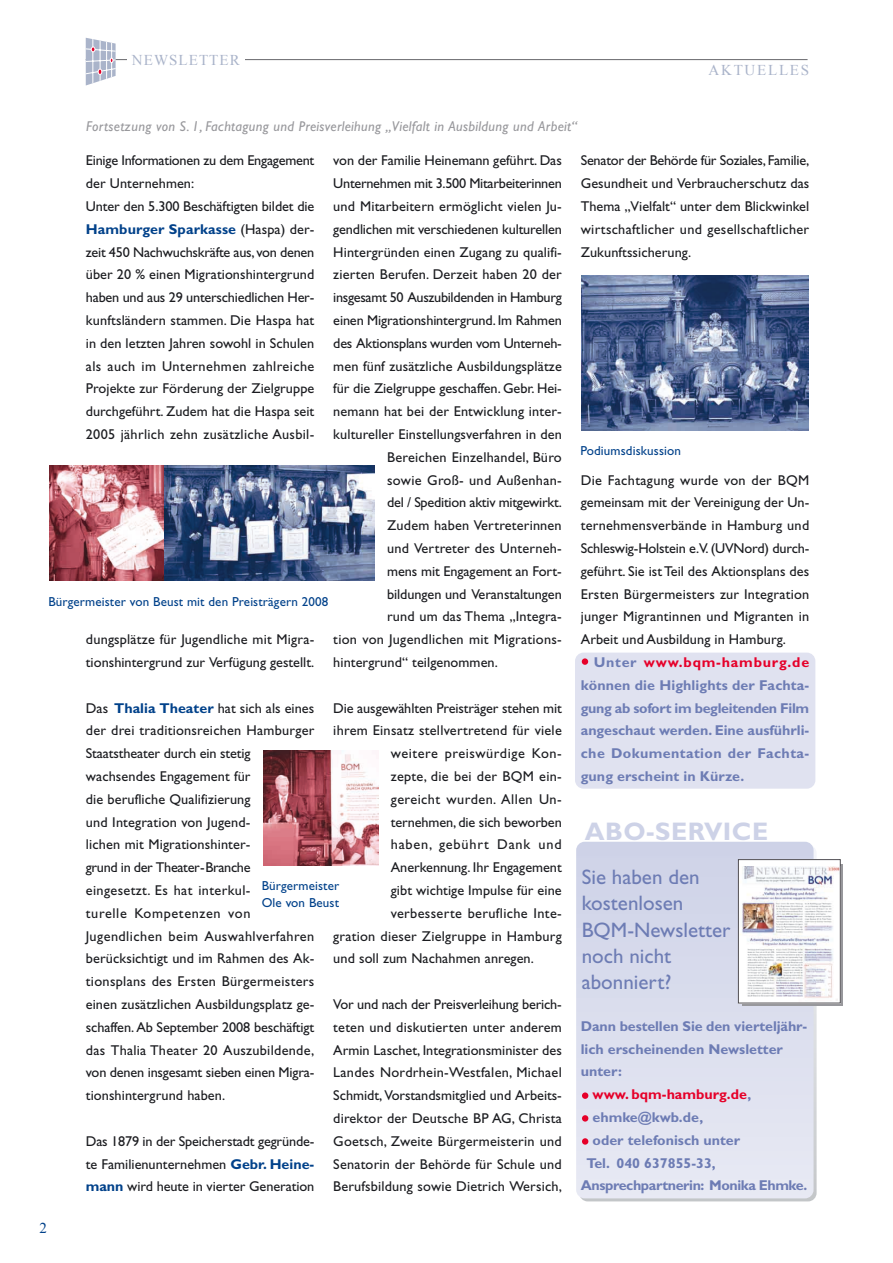
<style>
.page{position:relative;width:893px;height:1263px;background:#fff}
.page>*{position:absolute;margin:0;border:0;box-sizing:border-box;transform-origin:0 0}
.t1{font:700 25.5px "Gill Sans";letter-spacing:.02em;color:#cdd2e7}
.t2{font:21px/26.2px "Gill Sans";color:#6d7cb4}
.t3{font:15px "Times New Roman";letter-spacing:.07em;color:#aab4ca}
.t4{font:15px "Times New Roman";letter-spacing:.115em;color:#aab4ca}
.t5{font:15px "Times New Roman";color:#00418a}
.t6{font:14.25px/22.8px "Gill Sans";letter-spacing:.005em;color:#1b1c20;text-align:justify}
.t7{font:700 14.25px/22.8px "Gill Sans";color:#6d7cb4;text-align:justify}
.t8{font:14.25px "Gill Sans";letter-spacing:-.02em;color:#1b1c20}
.t9{font:italic 14.25px "Gill Sans";letter-spacing:.02em;color:#98989c}
.t10{font:700 14.25px "Gill Sans";letter-spacing:-.025em;color:#6d7cb4}
.t11{font:14.25px "Gill Sans";letter-spacing:-.015em;color:#1b1c20}
.t12{font:14.25px "Gill Sans";letter-spacing:.025em;color:#1b1c20}
.t13{font:14.25px "Gill Sans";letter-spacing:.04em;color:#1b1c20}
.t14{font:14.25px "Gill Sans";letter-spacing:.03em;color:#1b1c20}
.t15{font:14.25px "Gill Sans";letter-spacing:.055em;color:#1b1c20}
.t16{font:700 14.25px "Gill Sans";color:#e60029}
.t17{font:13.05px/17px "Gill Sans";letter-spacing:.01em;color:#00418a}
.s1{font-weight:700;color:#00418a}
.s2{color:#e60029}
.s3{color:#6d7cb4}
</style>
<div class="page">
<div style="left:575px;top:653px;width:240px;height:136px;background:#e0e2f0;border-radius:9px"></div>
<hr style="left:86px;top:59px;width:721px;height:1px;background:#68676c">
<div style="left:128px;top:48px;width:117px;height:24px;background:#fff"></div>
<svg style="left:86px;top:38px;width:30px;height:48px"></svg>
<img style="left:263px;top:751px;width:115px;height:115px">
<div style="left:576px;top:842px;width:237px;height:356px;background:linear-gradient(to right,#d9dced,#dfe2f0);border-radius:9px"></div>
<div style="left:582px;top:1092px;width:6px;height:7px;background:#e60029;border-radius:50%"></div>
<div style="left:582px;top:1115px;width:6px;height:7px;background:#e60029;border-radius:50%"></div>
<div style="left:582px;top:1138px;width:6px;height:7px;background:#e60029;border-radius:50%"></div>
<img style="left:49px;top:466px;width:325px;height:115px">
<img style="left:581px;top:276px;width:227px;height:154px">
<div style="left:581px;top:658px;width:7px;height:7px;background:#e60029;border-radius:50%"></div>
<svg style="left:742px;top:864px;width:101px;height:142px"></svg>
<div style="left:738px;top:860px;width:102px;height:143px;background:#fff"></div>
<img style="left:740px;top:866px;width:98px;height:135px">
<div style="left:738px;top:859px;width:102px;height:144px;border:1px solid #504e53"></div>
<p class="t3" style="left:132px;top:52px;width:109px">NEWSLETTER</p>
<p class="t9" style="left:86px;top:122px;width:492px">Fortsetzung von S. 1, Fachtagung und Preisverleihung „Vielfalt in Ausbildung und Arbeit“</p>
<p class="t4" style="left:708px;top:61px;width:102px">AKTUELLES</p>
<p class="t6" style="left:333px;top:151px;width:230px">von der Familie Heinemann geführt. Das</p>
<p class="t8" style="left:333px;top:178px;width:230px">Unternehmen mit 3.500 Mitarbeiterinnen</p>
<p class="t6" style="left:333px;top:196px;width:230px">und Mitarbeitern ermöglicht vielen Ju-</p>
<p class="t6" style="left:333px;top:219px;width:230px">gendlichen mit verschiedenen kulturellen</p>
<p class="t6" style="left:333px;top:242px;width:230px">Hintergründen einen Zugang zu qualifi-</p>
<p class="t6" style="left:333px;top:265px;width:230px">zierten Berufen. Derzeit haben 20 der</p>
<p class="t8" style="left:333px;top:292px;width:230px">insgesamt 50 Auszubildenden in Hamburg</p>
<p class="t6" style="left:333px;top:310px;width:230px">einen Migrationshintergrund. Im Rahmen</p>
<p class="t8" style="left:333px;top:338px;width:230px">des Aktionsplans wurden vom Unterneh-</p>
<p class="t6" style="left:333px;top:356px;width:230px">men fünf zusätzliche Ausbildungsplätze</p>
<p class="t6" style="left:333px;top:379px;width:230px">für die Zielgruppe geschaffen. Gebr. Hei-</p>
<p class="t6" style="left:333px;top:402px;width:230px">nemann hat bei der Entwicklung inter-</p>
<p class="t6" style="left:333px;top:424px;width:230px">kultureller Einstellungsverfahren in den</p>
<p class="t6" style="left:387px;top:447px;width:176px">Bereichen Einzelhandel, Büro</p>
<p class="t6" style="left:387px;top:470px;width:176px">sowie Groß- und Außenhan-</p>
<p class="t11" style="left:387px;top:498px;width:176px">del / Spedition aktiv mitgewirkt.</p>
<p class="t6" style="left:387px;top:516px;width:176px">Zudem haben Vertreterinnen</p>
<p class="t6" style="left:387px;top:538px;width:176px">und Vertreter des Unterneh-</p>
<p class="t6" style="left:387px;top:561px;width:176px">mens mit Engagement an Fort-</p>
<p class="t6" style="left:387px;top:584px;width:176px">bildungen und Veranstaltungen</p>
<p class="t6" style="left:387px;top:607px;width:176px">rund um das Thema „Integra-</p>
<p class="t6" style="left:333px;top:630px;width:230px">tion von Jugendlichen mit Migrations-</p>
<p class="t6" style="left:333px;top:652px;width:166px">hintergrund“ teilgenommen.</p>
<p class="t6" style="left:333px;top:698px;width:230px">Die ausgewählten Preisträger stehen mit</p>
<p class="t6" style="left:333px;top:721px;width:230px">ihrem Einsatz stellvertretend für viele</p>
<p class="t13" style="left:391px;top:748px;width:172px">weitere preiswürdige Kon-</p>
<p class="t6" style="left:391px;top:766px;width:172px">zepte, die bei der BQM ein-</p>
<p class="t14" style="left:391px;top:794px;width:172px">gereicht wurden. Allen Un-</p>
<p class="t6" style="left:391px;top:812px;width:172px">ternehmen, die sich beworben</p>
<p class="t15" style="left:391px;top:840px;width:172px">haben, gebührt Dank und</p>
<p class="t6" style="left:391px;top:858px;width:172px">Anerkennung. Ihr Engagement</p>
<p class="t6" style="left:391px;top:880px;width:172px">gibt wichtige Impulse für eine</p>
<p class="t12" style="left:391px;top:908px;width:172px">verbesserte berufliche Inte-</p>
<p class="t6" style="left:333px;top:926px;width:230px">gration dieser Zielgruppe in Hamburg</p>
<p class="t6" style="left:333px;top:949px;width:202px">und soll zum Nachahmen anregen.</p>
<p class="t6" style="left:333px;top:994px;width:230px">Vor und nach der Preisverleihung berich&shy;teten und diskutierten unter anderem Armin Laschet, Integrationsminister des Landes Nordrhein-Westfalen, Michael Schmidt, Vorstandsmitglied und Arbeits&shy;direktor der Deutsche BP AG, Christa Goetsch, Zweite Bürgermeisterin und Senatorin der Behörde für Schule und Berufsbildung sowie Dietrich Wersich,</p>
<p class="t6" style="left:86px;top:151px;width:230px;text-align:left">Einige Informationen zu dem Engagement der Unternehmen:<br>Unter den 5.300 Beschäftigten bildet die <span class="s1">Hamburger Sparkasse</span> (Haspa) der&shy;zeit 450 Nachwuchskräfte aus, von denen über 20 % einen Migrationshintergrund haben und aus 29 unterschiedlichen Her&shy;kunftsländern stammen. Die Haspa hat in den letzten Jahren sowohl in Schulen als auch im Unternehmen zahlreiche Projekte zur Förderung der Zielgruppe durchgeführt. Zudem hat die Haspa seit 2005 jährlich zehn zusätzliche Ausbil-</p>
<p class="t17" style="left:48px;top:594px;width:281px">Bürgermeister von Beust mit den Preisträgern 2008</p>
<p class="t6" style="left:86px;top:630px;width:230px">dungsplätze für Jugendliche mit Migra&shy;tionshintergrund zur Verfügung gestellt.</p>
<p class="t6" style="left:86px;top:698px;width:230px;text-align:left">Das <span class="s1">Thalia Theater</span> hat sich als eines der drei traditionsreichen Hamburger Staatstheater durch ein stetig wachsendes Engagement für<br>die berufliche Qualifizierung<br>und Integration von Jugend-<br>lichen mit Migrationshinter-<br>grund in der Theater-Branche eingesetzt. Es hat interkul-<br>turelle Kompetenzen von Jugendlichen beim Auswahlverfahren berücksichtigt und im Rahmen des Ak&shy;tionsplans des Ersten Bürgermeisters einen zusätzlichen Ausbildungsplatz ge&shy;schaffen. Ab September 2008 beschäftigt das Thalia Theater 20 Auszubildende, von denen insgesamt sieben einen Migra&shy;tionshintergrund haben.</p>
<p class="t6" style="left:86px;top:1131px;width:230px">Das 1879 in der Speicherstadt gegründe&shy;te Familienunternehmen <span class="s1">Gebr. Heine&shy;mann</span> wird heute in vierter Generation</p>
<p class="t17" style="left:262px;top:878px;width:79px">Bürgermeister<br>Ole von Beust</p>
<p class="t5" style="left:40px;top:1220px;width:9px">2</p>
<p class="t6" style="left:580px;top:151px;width:230px">Senator der Behörde für Soziales, Familie, Gesundheit und Verbraucherschutz das Thema „Vielfalt“ unter dem Blickwinkel wirtschaftlicher und gesellschaftlicher Zukunftssicherung.</p>
<p class="t17" style="left:580px;top:443px;width:102px">Podiumsdiskussion</p>
<p class="t6" style="left:580px;top:470px;width:230px">Die Fachtagung wurde von der BQM gemeinsam mit der Vereinigung der Un&shy;ternehmensverbände in Hamburg und Schleswig-Holstein e.V. (UVNord) durch&shy;geführt. Sie ist Teil des Aktionsplans des Ersten Bürgermeisters zur Integration junger Migrantinnen und Migranten in Arbeit und Ausbildung in Hamburg.</p>
<p class="t7" style="left:580px;top:652px;width:230px;text-indent:13px">Unter <span class="s2">www.bqm-hamburg.de </span>können die Highlights der Fachta&shy;gung ab sofort im begleitenden Film angeschaut werden. Eine ausführli&shy;che Dokumentation der Fachta&shy;gung erscheint in Kürze.</p>
<h1 class="t1" style="left:584px;top:822px;width:185px">ABO-SERVICE</h1>
<h2 class="t2" style="left:581px;top:866px;width:150px">Sie haben den kostenlosen<br>BQM-Newsletter noch nicht abonniert?</h2>
<p class="t7" style="left:580px;top:1016px;width:228px">Dann bestellen Sie den vierteljähr-</p>
<p class="t7" style="left:580px;top:1039px;width:204px">lich erscheinenden Newsletter</p>
<p class="t7" style="left:580px;top:1062px;width:43px">unter:</p>
<p class="t16" style="left:592px;top:1089px;width:160px">www. bqm-hamburg.de<span class="s3">,</span></p>
<p class="t7" style="left:592px;top:1107px;width:112px">ehmke@kwb.de,</p>
<p class="t7" style="left:592px;top:1130px;width:149px">oder telefonisch unter</p>
<p class="t7" style="left:586px;top:1153px;width:131px">Tel. 040 637855-33,</p>
<p class="t10" style="left:580px;top:1181px;width:228px">Ansprechpartnerin: Monika Ehmke.</p>
</div>
